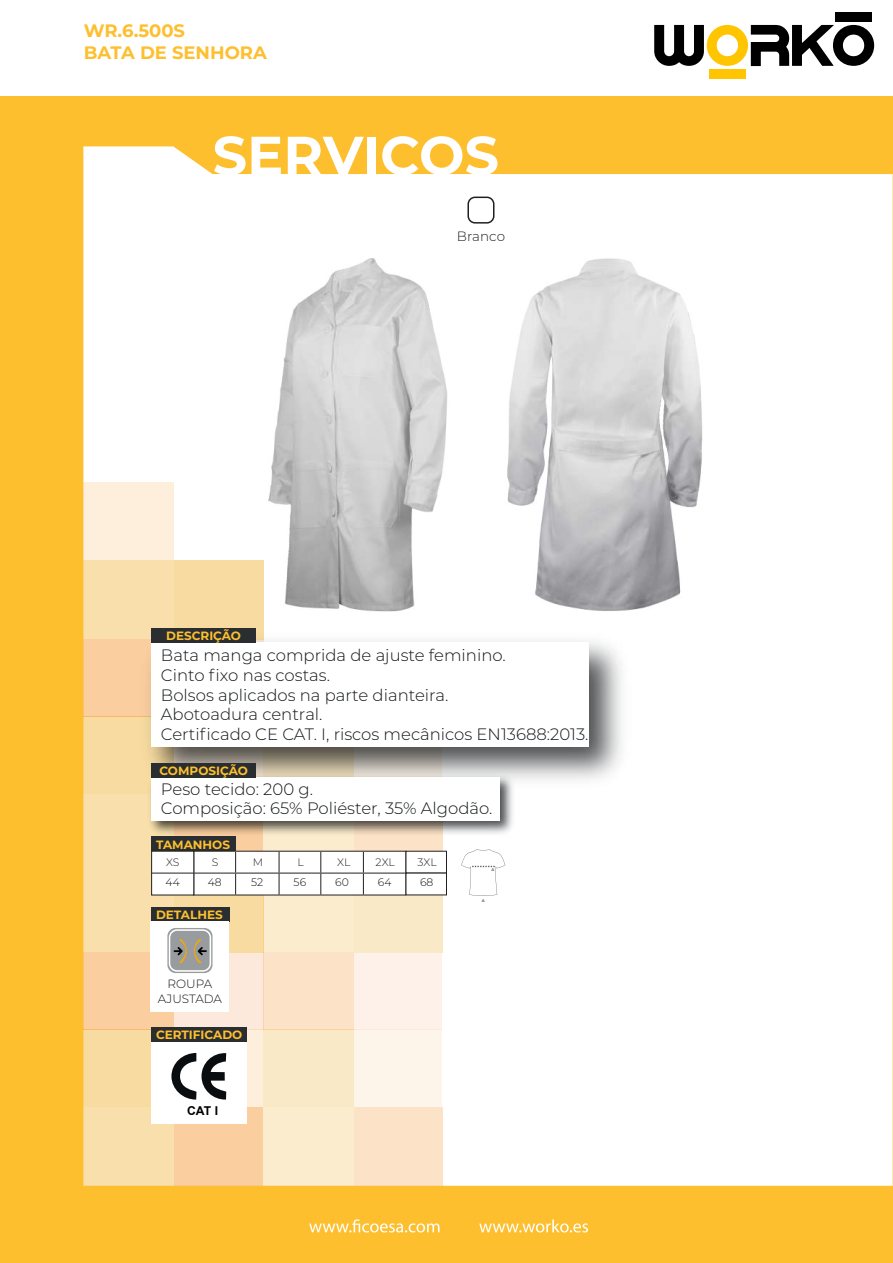
<style>
.page{position:relative;width:893px;height:1263px;background:#fff}
.page>*{position:absolute;margin:0;border:0;box-sizing:border-box;transform-origin:0 0}
.t1{font:700 54px "Montserrat";color:#fff}
.t2{font:700 18px/21.6px "Montserrat";color:#febf2f}
.t3{font:300 16.5px/19.8px "Montserrat";color:#111416}
.t4{font:300 13.5px "Montserrat";color:#231f20}
.t5{font:700 12.15px "Arial";color:#000001}
.t6{font:700 12px "Montserrat";color:#febf2f}
.t7{font:300 12px/14.4px "Montserrat";color:#111416;text-align:center}
.t8{font:300 10.95px "Montserrat";color:#0c1011}
.t9{font:300 10.8px "Montserrat";color:#231f20}
.t10{font:700 3.9px "Montserrat";color:#585a5c}
</style>
<div class="page">
<div style="left:0;top:96px;width:893px;height:1167px;background:#febf2f"></div>
<div style="left:83px;top:146px;width:810px;height:1040px;background:#fff"></div>
<div style="left:174px;top:1029px;width:89px;height:78px;background:#feefdc"></div>
<div style="left:83px;top:1029px;width:91px;height:78px;background:#f7dba1"></div>
<div style="left:83px;top:1107px;width:91px;height:79px;background:#f8dfab"></div>
<div style="left:174px;top:1107px;width:89px;height:79px;background:#fbcea0"></div>
<div style="left:174px;top:952px;width:89px;height:77px;background:#fde9dc"></div>
<div style="left:174px;top:873px;width:89px;height:79px;background:#f7dba1"></div>
<div style="left:83px;top:873px;width:91px;height:79px;background:#f8dfab"></div>
<div style="left:83px;top:952px;width:91px;height:77px;background:#fbcea0"></div>
<div style="left:83px;top:482px;width:91px;height:78px;background:#feefdc"></div>
<div style="left:83px;top:716px;width:91px;height:78px;background:#f7dba1"></div>
<div style="left:83px;top:794px;width:91px;height:79px;background:#f8dfab"></div>
<svg style="left:235px;top:839px;width:28px;height:12px"></svg>
<div style="left:353px;top:1029px;width:89px;height:78px;background:#fef5ea"></div>
<div style="left:263px;top:1029px;width:91px;height:78px;background:#fae9c7"></div>
<div style="left:263px;top:1107px;width:91px;height:79px;background:#fbeccd"></div>
<div style="left:354px;top:1107px;width:89px;height:79px;background:#fce2c6"></div>
<div style="left:352px;top:952px;width:90px;height:77px;background:#fdf1ea"></div>
<div style="left:354px;top:873px;width:89px;height:79px;background:#fae9c7"></div>
<div style="left:263px;top:873px;width:91px;height:79px;background:#fbeccd"></div>
<div style="left:263px;top:952px;width:91px;height:77px;background:#fce2c6"></div>
<svg style="left:263px;top:839px;width:91px;height:12px"></svg>
<svg style="left:354px;top:839px;width:89px;height:12px"></svg>
<div style="left:174px;top:560px;width:89px;height:79px;background:#f7dba1"></div>
<div style="left:83px;top:560px;width:91px;height:79px;background:#f8dfab"></div>
<div style="left:83px;top:639px;width:91px;height:77px;background:#fbcea0"></div>
<svg style="left:309px;top:1219px;width:279px;height:13px"></svg>
<div style="left:709px;top:69px;width:37px;height:10px;background:#ffc500"></div>
<div style="left:835px;top:12px;width:37px;height:9px;background:#000"></div>
<svg style="left:654px;top:25px;width:220px;height:41px"></svg>
<img style="left:134px;top:625px;width:503px;height:171px">
<div style="left:151px;top:643px;width:438px;height:104px;background:#fff"></div>
<div style="left:151px;top:628px;width:104px;height:15px;background:#2a2e31"></div>
<img style="left:144px;top:771px;width:374px;height:68px">
<div style="left:151px;top:778px;width:349px;height:43px;background:#fff"></div>
<div style="left:151px;top:763px;width:104px;height:15px;background:#2a2e31"></div>
<div style="left:151px;top:836px;width:84px;height:15px;background:#2a2e31"></div>
<div style="left:151px;top:907px;width:78px;height:15px;background:#2a2e31"></div>
<div style="left:151px;top:1027px;width:96px;height:15px;background:#2a2e31"></div>
<div style="left:151px;top:1042px;width:96px;height:81px;background:#fff"></div>
<div style="left:151px;top:922px;width:78px;height:90px;background:#fff"></div>
<svg style="left:171px;top:1053px;width:55px;height:47px"></svg>
<div style="left:468px;top:197px;width:26px;height:26px;background:#fff;border-radius:7px"></div>
<div style="left:467px;top:197px;width:27px;height:27px;border:2px solid #231f20;border-radius:7px"></div>
<svg style="left:167px;top:928px;width:45px;height:45px"></svg>
<svg style="left:169px;top:929px;width:42px;height:43px;background:#a4a39e"></svg>
<svg style="left:194px;top:851px;width:212px;height:43px;background:#f2f2f2"></svg>
<hr style="left:193px;top:894px;width:43px;height:1px;background:#231f20">
<hr style="left:236px;top:894px;width:43px;height:1px;background:#231f20">
<hr style="left:279px;top:894px;width:42px;height:1px;background:#231f20">
<hr style="left:321px;top:894px;width:42px;height:1px;background:#231f20">
<hr style="left:363px;top:894px;width:43px;height:1px;background:#231f20">
<div style="left:151px;top:851px;width:43px;height:44px;background:#fff;border:1px solid #231f20"></div>
<hr style="left:152px;top:873px;width:42px;height:1px;background:#231f20">
<div style="left:406px;top:851px;width:41px;height:22px;background:#fff"></div>
<div style="left:406px;top:873px;width:41px;height:22px;background:#fff"></div>
<svg style="left:461px;top:849px;width:44px;height:47px;background:#f9f9f9"></svg>
<img style="left:175px;top:252px;width:248px;height:364px">
<img style="left:423px;top:252px;width:364px;height:364px">
<p class="t2" style="left:84px;top:19px;width:185px">WR.6.500S<br>BATA DE SENHORA</p>
<h1 class="t1" style="left:213px;top:116px;width:288px">SERVICOS</h1>
<p class="t4" style="left:457px;top:227px;width:50px">Branco</p>
<p class="t6" style="left:166px;top:627px;width:76px">DESCRIÇÃO</p>
<p class="t3" style="left:161px;top:645px;width:429px">Bata manga comprida de ajuste feminino.<br>Cinto fixo nas costas.<br>Bolsos aplicados na parte dianteira.<br>Abotoadura central.<br>Certificado CE CAT. I, riscos mecânicos EN13688:2013.</p>
<p class="t6" style="left:159px;top:762px;width:90px">COMPOSIÇÃO</p>
<p class="t3" style="left:161px;top:778px;width:333px">Peso tecido: 200 g.<br>Composição: 65% Poliéster, 35% Algodão.</p>
<p class="t6" style="left:156px;top:836px;width:76px">TAMANHOS</p>
<p class="t9" style="left:166px;top:854px;width:15px">XS</p>
<p class="t9" style="left:212px;top:855px;width:8px">S</p>
<p class="t9" style="left:253px;top:855px;width:12px">M</p>
<p class="t9" style="left:298px;top:855px;width:8px">L</p>
<p class="t9" style="left:337px;top:855px;width:15px">XL</p>
<p class="t9" style="left:376px;top:855px;width:21px">2XL</p>
<p class="t8" style="left:166px;top:875px;width:16px">44</p>
<p class="t8" style="left:208px;top:875px;width:15px">48</p>
<p class="t8" style="left:251px;top:875px;width:14px">52</p>
<p class="t8" style="left:294px;top:875px;width:14px">56</p>
<p class="t8" style="left:335px;top:875px;width:15px">60</p>
<p class="t8" style="left:378px;top:875px;width:15px">64</p>
<p class="t6" style="left:156px;top:906px;width:68px">DETALHES</p>
<p class="t9" style="left:418px;top:855px;width:21px">3XL</p>
<p class="t8" style="left:420px;top:875px;width:15px">68</p>
<p class="t7" style="left:158px;top:976px;width:66px">ROUPA<br>AJUSTADA</p>
<p class="t6" style="left:156px;top:1026px;width:88px">CERTIFICADO</p>
<p class="t5" style="left:187px;top:1102px;width:32px">CAT I</p>
<p class="t10" style="left:491px;top:866px;width:4px">A</p>
<p class="t10" style="left:482px;top:897px;width:4px">A</p>
</div>
